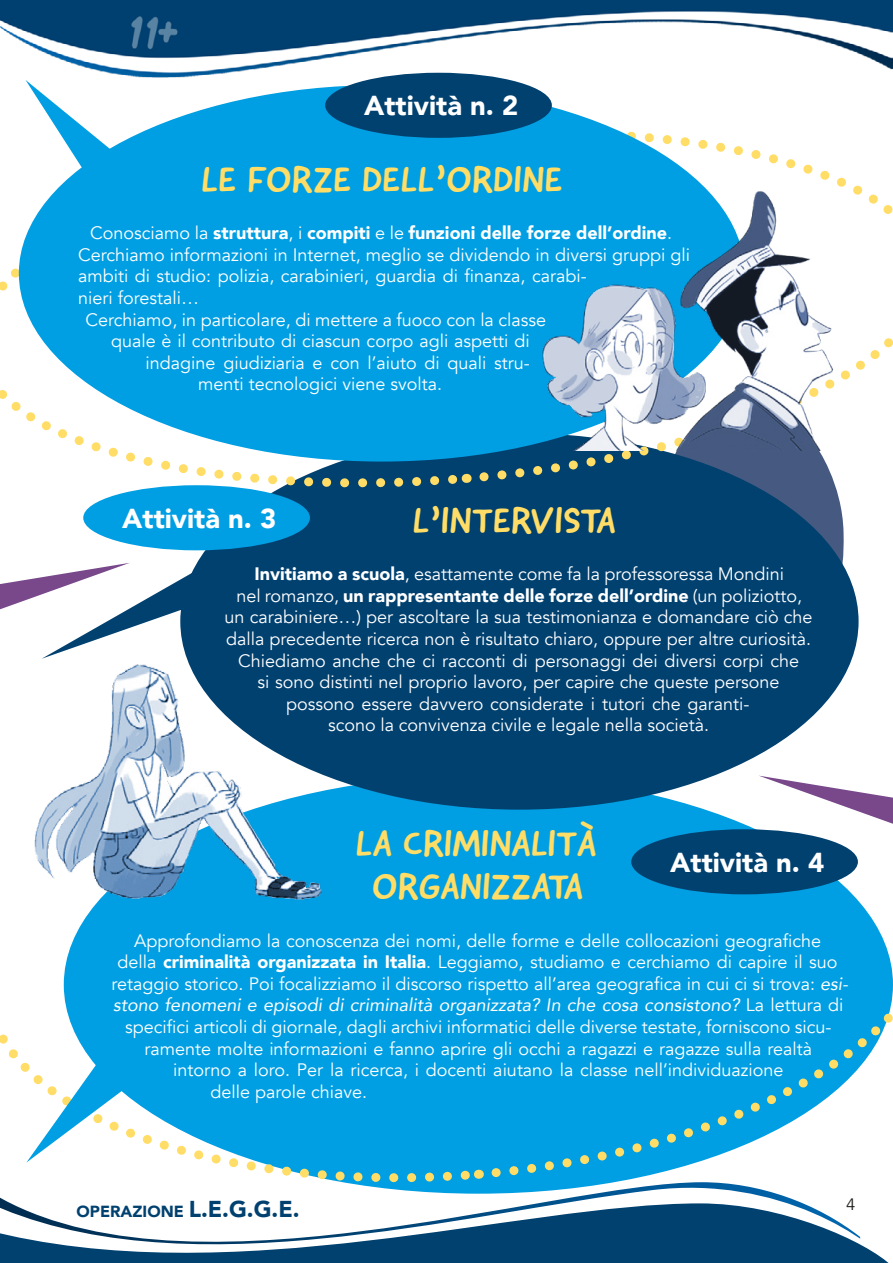
<style>
.page{position:relative;width:893px;height:1263px;background:#fff}
.page>*{position:absolute;margin:0;border:0;box-sizing:border-box;transform-origin:0 0}
.t1{font:36px/43.2px "Good Dog New";color:#fd6;text-align:center;scale:1.1 1}
.t2{font:900 27.3px "Avenir";color:#fff}
.t3{font:18px/21.6px "Avenir";color:#fff;text-align:center}
.t4{font:italic 18px "Avenir";color:#fff}
.t5{font:900 18px "Avenir";color:#fff}
.t6{font:16.5px "Avenir";color:#1d1d1b}
.t7{font:900 16.05px "Avenir";color:#004170}
.s1{font-weight:400}
.s2{font-weight:900}
.s3{font-style:italic}
.s4{font-style:normal}
.s5{font-size:22.95px}
</style>
<div class="page">
<img style="left:0;top:0;width:893px;height:129px">
<svg style="left:0;top:1182px;width:802px;height:21px"></svg>
<svg style="left:0;top:1203px;width:889px;height:60px;fill:#004170"></svg>
<svg style="left:758px;top:487px;width:86px;height:76px;background:#516388"></svg>
<div style="left:64px;top:776px;width:829px;height:418px;background:#009fe3;border-radius:50%"></div>
<div style="left:180px;top:433px;width:679px;height:377px;background:#004170;border-radius:50%"></div>
<img style="left:34px;top:665px;width:287px;height:234px">
<svg style="left:479px;top:338px;width:414px;height:149px"></svg>
<svg style="left:589px;top:118px;width:304px;height:96px"></svg>
<svg style="left:0;top:356px;width:467px;height:141px"></svg>
<svg style="left:0;top:995px;width:479px;height:198px"></svg>
<svg style="left:491px;top:910px;width:402px;height:272px"></svg>
<div style="left:19px;top:85px;width:726px;height:377px;background:#009fe3;border-radius:50%"></div>
<img style="left:526px;top:179px;width:332px;height:272px">
<svg style="left:26px;top:1065px;width:104px;height:97px"></svg>
<svg style="left:0;top:563px;width:197px;height:96px"></svg>
<svg style="left:760px;top:776px;width:133px;height:48px"></svg>
<svg style="left:26px;top:80px;width:97px;height:99px"></svg>
<div style="left:325px;top:73px;width:227px;height:65px;background:#004170;border-radius:50%"></div>
<div style="left:83px;top:485px;width:227px;height:65px;background:#009fe3;border-radius:50%"></div>
<div style="left:631px;top:829px;width:227px;height:65px;background:#004170;border-radius:50%"></div>
<h2 class="t2" style="left:364px;top:82px;width:156px">Attività n. 2</h2>
<h1 class="t1" style="left:201px;top:158px;width:330px">LE FORZE DELL’ORDINE</h1>
<p class="t5" style="left:90px;top:217px;width:584px"><span class="s1">Conosciamo la</span> struttura<span class="s1">, i</span> compiti <span class="s1">e le</span> funzioni delle forze dell’ordine<span class="s1">.</span></p>
<p class="t3" style="left:78px;top:244px;width:614px">Cerchiamo informazioni in Internet, meglio se dividendo in diversi gruppi gli</p>
<p class="t3" style="left:78px;top:266px;width:510px">ambiti di studio: polizia, carabinieri, guardia di finanza, carabi-</p>
<p class="t3" style="left:78px;top:287px;width:122px">nieri forestali…</p>
<p class="t3" style="left:86px;top:309px;width:462px">Cerchiamo, in particolare, di mettere a fuoco con la classe</p>
<p class="t3" style="left:111px;top:330px;width:420px">quale è il contributo di ciascun corpo agli aspetti di</p>
<p class="t3" style="left:146px;top:352px;width:386px">indagine giudiziaria e con l’aiuto di quali stru-</p>
<p class="t3" style="left:198px;top:374px;width:245px">menti tecnologici viene svolta.</p>
<h1 class="t1" style="left:412px;top:499px;width:186px">L’INTERVISTA</h1>
<p class="t3" style="left:225px;top:563px;width:590px"><span class="s2">Invitiamo a scuola</span>, esattamente come fa la professoressa Mondini<br>nel romanzo, <span class="s2">un rappresentante delle forze dell’ordine</span> (un poliziotto, un carabiniere…) per ascoltare la sua testimonianza e domandare ciò che dalla precedente ricerca non è risultato chiaro, oppure per altre curiosità.<br>Chiediamo anche che ci racconti di personaggi dei diversi corpi che<br>si sono distinti nel proprio lavoro, per capire che queste persone possono essere davvero considerate i tutori che garanti-<br>scono la convivenza civile e legale nella società.</p>
<h2 class="t2" style="left:122px;top:495px;width:156px">Attività n. 3</h2>
<h1 class="t1" style="left:356px;top:822px;width:220px">LA CRIMINALITÀ<br>ORGANIZZATA</h1>
<p class="t3" style="left:134px;top:930px;width:689px">Approfondiamo la conoscenza dei nomi, delle forme e delle collocazioni geografiche</p>
<p class="t3" style="left:118px;top:951px;width:721px">della <span class="s2">criminalità organizzata in Italia</span>. Leggiamo, studiamo e cerchiamo di capire il suo</p>
<p class="t3" style="left:112px;top:973px;width:738px">retaggio storico. Poi focalizziamo il discorso rispetto all’area geografica in cui ci si trova: <span class="s3">esi-</span></p>
<p class="t4" style="left:113px;top:994px;width:732px">stono fenomeni e episodi di criminalità organizzata? In che cosa consistono? <span class="s4">La lettura di</span></p>
<p class="t3" style="left:125px;top:1016px;width:708px">specifici articoli di giornale, dagli archivi informatici delle diverse testate, forniscono sicu-</p>
<p class="t3" style="left:145px;top:1038px;width:669px">ramente molte informazioni e fanno aprire gli occhi a ragazzi e ragazze sulla realtà</p>
<p class="t3" style="left:173px;top:1059px;width:612px">intorno a loro. Per la ricerca, i docenti aiutano la classe nell’individuazione</p>
<p class="t3" style="left:211px;top:1081px;width:158px">delle parole chiave.</p>
<h2 class="t2" style="left:670px;top:839px;width:156px">Attività n. 4</h2>
<p class="t7" style="left:77px;top:1197px;width:225px">OPERAZIONE <span class="s5">L.E.G.G.E.</span></p>
<p class="t6" style="left:846px;top:1195px;width:11px">4</p>
</div>
